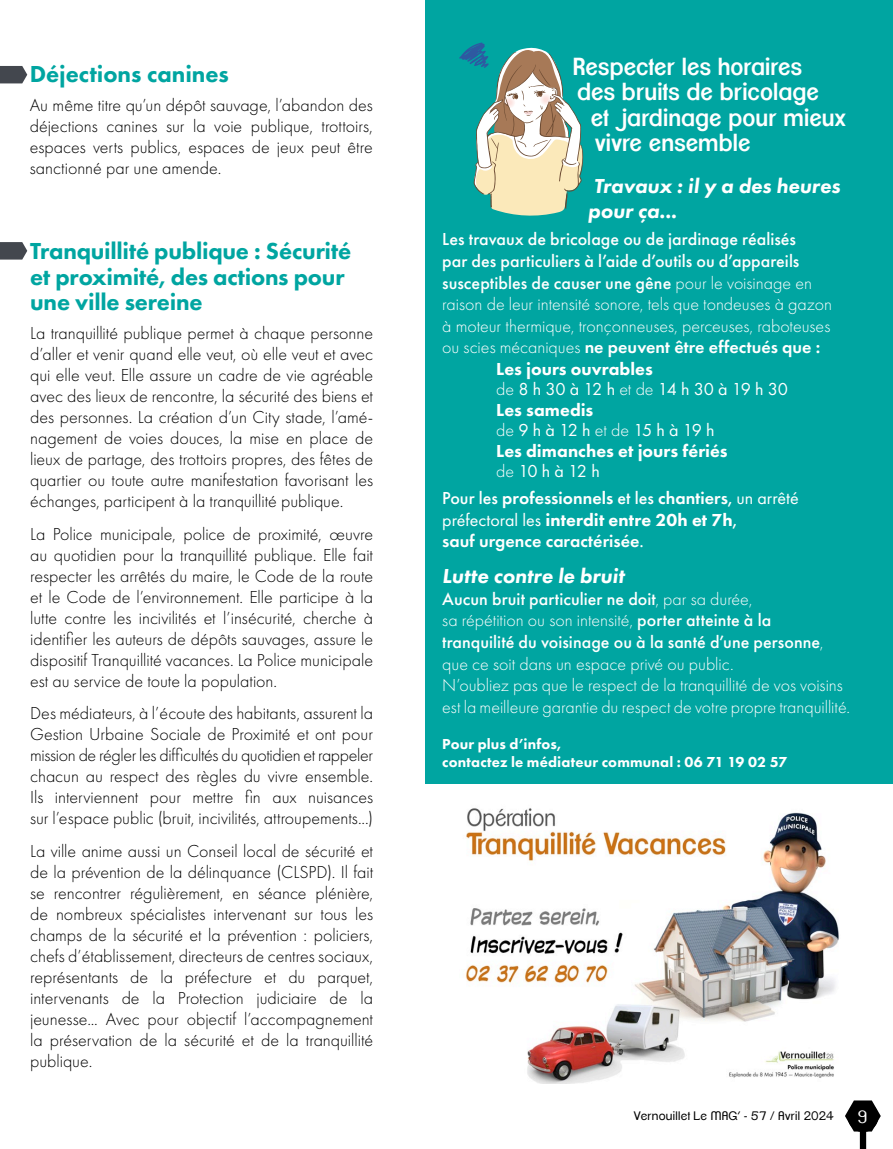
<style>
.page{position:relative;width:893px;height:1149px;background:#fff}
.page>*{position:absolute;margin:0;border:0;box-sizing:border-box;transform-origin:0 0}
.t1{font:800 24px/25.5px "Futura PT";letter-spacing:-.01em;color:#00a5a1}
.t2{font:600 24px "Clemente P Dak";letter-spacing:.005em;color:#fff;scale:.9 1}
.t3{font:italic 800 21px/25.2px "Futura PT";color:#fff}
.t4{font:300 18px/21px "Futura PT";color:#000;text-align:justify}
.t5{font:300 18px/21.6px "Futura PT";color:#fff}
.t6{font:600 18px/27px "Futura PT";color:#fff}
.t7{font:500 18px "Futura PT";color:#fff}
.t8{font:800 18px/21.6px "Futura PT";color:#fff}
.t9{font:18px/21.6px "Futura PT";letter-spacing:-.045em;color:#fff}
.t10{font:18px "Butter unsalted";color:#fff}
.t11{font:800 15px/18px "Futura PT";letter-spacing:.01em;color:#fff}
.t12{font:12px "Clemente P Dag";letter-spacing:.025em;color:#000}
.s1{font-weight:300}
.s2{font-weight:800}
.s3{font-weight:400}
.s4{font-weight:500}
</style>
<div class="page">
<div style="left:860px;top:1129px;width:6px;height:19px;background:#000"></div>
<svg style="left:845px;top:1100px;width:36px;height:31px"></svg>
<img style="left:465px;top:808px;width:374px;height:274px">
<div style="left:425px;top:0;width:468px;height:782px;background:#00a5a1"></div>
<svg style="left:459px;top:43px;width:124px;height:172px"></svg>
<svg style="left:0;top:66px;width:27px;height:17px"></svg>
<svg style="left:0;top:242px;width:27px;height:17px"></svg>
<h1 class="t1" style="left:30px;top:61px;width:201px">Déjections canines</h1>
<p class="t4" style="left:30px;top:94px;width:345px">Au même titre qu’un dépôt sauvage, l’abandon des déjections canines sur la voie publique, trottoirs, espaces verts publics, espaces de jeux peut être sanctionné par une amende.</p>
<h1 class="t1" style="left:30px;top:238px;width:323px">Tranquillité publique : Sécurité et proximité, des actions pour une ville sereine</h1>
<p class="t4" style="left:30px;top:322px;width:345px">La tranquillité publique permet à chaque personne d’aller et venir quand elle veut, où elle veut et avec qui elle veut. Elle assure un cadre de vie agréable avec des lieux de rencontre, la sécurité des biens et des personnes. La création d’un City stade, l’amé&shy;nagement de voies douces, la mise en place de lieux de partage, des trottoirs propres, des fêtes de quartier ou toute autre manifestation favorisant les échanges, participent à la tranquillité publique.</p>
<p class="t4" style="left:30px;top:523px;width:345px">La Police municipale, police de proximité, œuvre au quotidien pour la tranquillité publique. Elle fait respecter les arrêtés du maire, le Code de la route et le Code de l’environnement. Elle participe à la lutte contre les incivilités et l’insécurité, cherche à identifier les auteurs de dépôts sauvages, assure le dispositif Tranquillité vacances. La Police municipale est au service de toute la population.</p>
<p class="t4" style="left:30px;top:702px;width:345px">Des médiateurs, à l’écoute des habitants, assurent la Gestion Urbaine Sociale de Proximité et ont pour mission de régler les difficultés du quotidien et rappeler chacun au respect des règles du vivre ensemble.<br>Ils interviennent pour mettre fin aux nuisances sur l’espace public (bruit, incivilités, attroupements...)</p>
<p class="t4" style="left:30px;top:840px;width:345px">La ville anime aussi un Conseil local de sécurité et de la prévention de la délinquance (CLSPD). Il fait se rencontrer régulièrement, en séance plénière, de nombreux spécialistes intervenant sur tous les champs de la sécurité et la prévention : policiers, chefs d’établissement, directeurs de centres sociaux, représentants de la préfecture et du parquet, intervenants de la Protection judiciaire de la jeunesse... Avec pour objectif l’accompagnement la préservation de la sécurité et de la tranquillité publique.</p>
<h1 class="t2" style="left:573px;top:52px;width:256px">Respecter les horaires</h1>
<h1 class="t2" style="left:577px;top:77px;width:270px">des bruits de bricolage</h1>
<h1 class="t2" style="left:591px;top:103px;width:285px">et jardinage pour mieux</h1>
<h1 class="t2" style="left:595px;top:128px;width:174px">vivre ensemble</h1>
<p class="t3" style="left:588px;top:173px;width:254px">Travaux : il y a des heures pour ça...</p>
<p class="t7" style="left:442px;top:228px;width:355px">Les travaux de bricolage ou de jardinage réalisés</p>
<p class="t7" style="left:442px;top:250px;width:359px">par des particuliers à l’aide d’outils ou d’appareils</p>
<p class="t7" style="left:442px;top:272px;width:371px">susceptibles de causer une gêne <span class="s1">pour le voisinage en</span></p>
<p class="t5" style="left:442px;top:293px;width:391px">raison de leur intensité sonore, tels que tondeuses à gazon</p>
<p class="t5" style="left:442px;top:315px;width:390px">à moteur thermique, tronçonneuses, perceuses, raboteuses</p>
<p class="t6" style="left:442px;top:333px;width:379px"><span class="s1">ou scies mécaniques</span> ne peuvent être effectués que :</p>
<p class="t8" style="left:496px;top:358px;width:158px">Les jours ouvrables</p>
<p class="t9" style="left:496px;top:377px;width:293px"><span class="s1">de</span> 8 h 30 à 12 h <span class="s1">et de</span> 14 h 30 à 19 h 30<br><span class="s2">Les samedis</span></p>
<p class="t8" style="left:496px;top:418px;width:233px"><span class="s1">de</span> <span class="s3">9 h à 12 h</span> <span class="s1">et de</span> <span class="s3">15 h à 19 h<br></span>Les dimanches et jours fériés</p>
<p class="t6" style="left:442px;top:457px;width:358px;text-indent:54px"><span class="s1">de</span> <span class="s3">10 h à 12 h<br></span><span class="s4">Pour les</span> professionnels <span class="s4">et les</span> chantiers<span class="s4">,</span> <span class="s3">un arrêté</span></p>
<p class="t6" style="left:442px;top:508px;width:296px;line-height:21.6px"><span class="s3">préfectoral les</span> <span class="s2">interdit entre 20h et 7h</span><span class="s4">, </span>sauf urgence caractérisée<span class="s4">.</span></p>
<p class="t3" style="left:442px;top:563px;width:184px">Lutte contre le bruit</p>
<p class="t5" style="left:442px;top:588px;width:409px"><span class="s4">Aucun bruit particulier ne doit</span>, par sa durée,<br>sa répétition ou son intensité, <span class="s4">porter atteinte à la<br>tranquilité du voisinage ou à la santé d’une personne</span>, que ce soit dans un espace privé ou public.<br>N’oubliez pas que le respect de la tranquillité de vos voisins est la meilleure garantie du respect de votre propre tranquillité.</p>
<p class="t11" style="left:442px;top:734px;width:347px">Pour plus d’infos,<br>contactez le médiateur communal : 06 71 19 02 57</p>
<p class="t12" style="left:634px;top:1108px;width:201px">Vernouillet Le MAG’ - 57 / Avril 2024</p>
<p class="t10" style="left:858px;top:1107px;width:11px">9</p>
</div>
